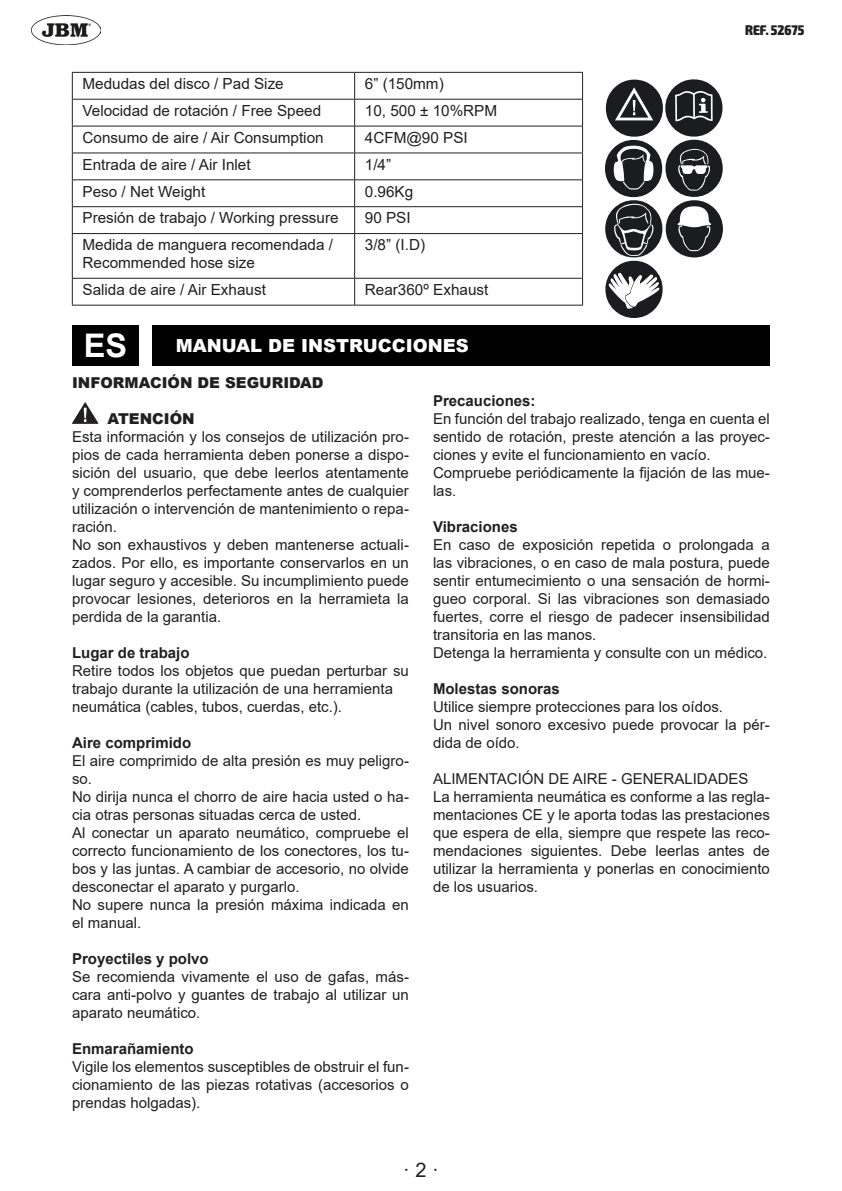
<style>
.page{position:relative;width:842px;height:1191px;background:#fff}
.page>*{position:absolute;margin:0;border:0;box-sizing:border-box;transform-origin:0 0}
.t1{font:700 32.6px "Arial";color:#fff}
.t2{font:20px "Arial";color:#231f20}
.t3{font:900 18px "Arial";color:#fff}
.Paràgraf{font:15.2px/17.8px "Arial";color:#231f20}
.Estilo_de_párrafo_3{font:15px/18px "Arial";color:#231f20;text-align:justify}
.Estilo_de_párrafo_3-2{font:700 15px "Arial";color:#231f20}
.Estilo_de_párrafo_3-3{font:900 15px "Arial";color:#231f20}
.t4{font:900 condensed 14px "Exo 2";color:#231f20}
</style>
<div class="page">
<img style="left:32px;top:16px;width:69px;height:28px">
<div style="left:72px;top:325px;width:67px;height:41px;background:#000"></div>
<div style="left:153px;top:325px;width:617px;height:41px;background:#000"></div>
<svg style="left:72px;top:402px;width:27px;height:22px"></svg>
<svg style="left:605px;top:79px;width:118px;height:239px"></svg>
<hr style="left:72px;top:72px;width:283px;height:1px;background:#231f20">
<hr style="left:355px;top:72px;width:228px;height:1px;background:#231f20">
<hr style="left:72px;top:99px;width:283px;height:1px;background:#231f20">
<hr style="left:355px;top:99px;width:228px;height:1px;background:#231f20">
<hr style="left:72px;top:126px;width:283px;height:1px;background:#231f20">
<hr style="left:355px;top:126px;width:228px;height:1px;background:#231f20">
<hr style="left:72px;top:153px;width:283px;height:1px;background:#231f20">
<hr style="left:355px;top:153px;width:228px;height:1px;background:#231f20">
<hr style="left:72px;top:179px;width:283px;height:1px;background:#231f20">
<hr style="left:355px;top:179px;width:228px;height:1px;background:#231f20">
<hr style="left:72px;top:206px;width:283px;height:1px;background:#231f20">
<svg style="left:72px;top:73px;width:1px;height:160px"></svg>
<hr style="left:355px;top:206px;width:228px;height:1px;background:#231f20">
<svg style="left:354px;top:73px;width:1px;height:160px"></svg>
<svg style="left:582px;top:73px;width:1px;height:160px"></svg>
<hr style="left:72px;top:233px;width:283px;height:1px;background:#231f20">
<hr style="left:72px;top:234px;width:1px;height:44px;background:#231f20">
<hr style="left:355px;top:233px;width:228px;height:1px;background:#231f20">
<hr style="left:354px;top:234px;width:1px;height:44px;background:#231f20">
<hr style="left:582px;top:234px;width:1px;height:44px;background:#231f20">
<hr style="left:72px;top:278px;width:283px;height:1px;background:#231f20">
<svg style="left:72px;top:278px;width:1px;height:27px"></svg>
<hr style="left:355px;top:278px;width:228px;height:1px;background:#231f20">
<svg style="left:354px;top:278px;width:1px;height:27px"></svg>
<svg style="left:582px;top:278px;width:1px;height:27px"></svg>
<hr style="left:72px;top:305px;width:283px;height:1px;background:#231f20">
<hr style="left:355px;top:305px;width:228px;height:1px;background:#231f20">
<p class="Paràgraf" style="left:83px;top:75px;width:203px">Medudas del disco / Pad Size</p>
<p class="Paràgraf" style="left:365px;top:75px;width:80px">6” (150mm)</p>
<p class="Paràgraf" style="left:83px;top:102px;width:240px">Velocidad de rotación / Free Speed</p>
<p class="Paràgraf" style="left:365px;top:102px;width:134px">10, 500 ± 10%RPM</p>
<p class="Paràgraf" style="left:83px;top:128px;width:243px">Consumo de aire / Air Consumption</p>
<p class="Paràgraf" style="left:365px;top:128px;width:104px">4CFM@90 PSI</p>
<p class="Paràgraf" style="left:83px;top:155px;width:170px">Entrada de aire / Air Inlet</p>
<p class="Paràgraf" style="left:365px;top:155px;width:28px">1/4”</p>
<p class="Paràgraf" style="left:83px;top:182px;width:124px">Peso / Net Weight</p>
<p class="Paràgraf" style="left:365px;top:182px;width:50px">0.96Kg</p>
<p class="Paràgraf" style="left:83px;top:209px;width:258px">Presión de trabajo / Working pressure</p>
<p class="Paràgraf" style="left:365px;top:209px;width:47px">90 PSI</p>
<p class="Paràgraf" style="left:83px;top:236px;width:252px">Medida de manguera recomendada /<br>Recommended hose size</p>
<p class="Paràgraf" style="left:365px;top:236px;width:62px">3/8” (I.D)</p>
<p class="Paràgraf" style="left:83px;top:281px;width:185px">Salida de aire / Air Exhaust</p>
<p class="Paràgraf" style="left:365px;top:281px;width:125px">Rear360º Exhaust</p>
<p class="t4" style="left:745px;top:21px;width:61px">REF. 52675</p>
<p class="t1" style="left:84px;top:322px;width:45px">ES</p>
<p class="t3" style="left:176px;top:332px;width:295px">MANUAL DE INSTRUCCIONES</p>
<p class="Estilo_de_párrafo_3-3" style="left:72px;top:372px;width:253px">INFORMACIÓN DE SEGURIDAD</p>
<p class="Estilo_de_párrafo_3-3" style="left:107px;top:408px;width:89px">ATENCIÓN</p>
<p class="Estilo_de_párrafo_3" style="left:72px;top:428px;width:338px">Esta información y los consejos de utilización pro&shy;pios de cada herramienta deben ponerse a dispo&shy;sición del usuario, que debe leerlos atentamente y comprenderlos perfectamente antes de cualquier utilización o intervención de mantenimiento o repa&shy;ración.</p>
<p class="Estilo_de_párrafo_3" style="left:72px;top:536px;width:338px">No son exhaustivos y deben mantenerse actuali&shy;zados. Por ello, es importante conservarlos en un lugar seguro y accesible. Su incumplimiento puede provocar lesiones, deterioros en la herramieta la perdida de la garantia.</p>
<p class="Estilo_de_párrafo_3-2" style="left:72px;top:642px;width:119px">Lugar de trabajo</p>
<p class="Estilo_de_párrafo_3" style="left:72px;top:662px;width:338px">Retire todos los objetos que puedan perturbar su trabajo durante la utilización de una herramienta</p>
<p class="Estilo_de_párrafo_3" style="left:72px;top:698px;width:272px">neumática (cables, tubos, cuerdas, etc.).</p>
<p class="Estilo_de_párrafo_3-2" style="left:72px;top:732px;width:121px">Aire comprimido</p>
<p class="Estilo_de_párrafo_3" style="left:72px;top:752px;width:338px">El aire comprimido de alta presión es muy peligro&shy;so.</p>
<p class="Estilo_de_párrafo_3" style="left:72px;top:788px;width:338px">No dirija nunca el chorro de aire hacia usted o ha&shy;cia otras personas situadas cerca de usted.</p>
<p class="Estilo_de_párrafo_3" style="left:72px;top:824px;width:338px">Al conectar un aparato neumático, compruebe el correcto funcionamiento de los conectores, los tu&shy;bos y las juntas. A cambiar de accesorio, no olvide desconectar el aparato y purgarlo.</p>
<p class="Estilo_de_párrafo_3" style="left:72px;top:896px;width:338px">No supere nunca la presión máxima indicada en el manual.</p>
<p class="Estilo_de_párrafo_3-2" style="left:72px;top:948px;width:138px">Proyectiles y polvo</p>
<p class="Estilo_de_párrafo_3" style="left:72px;top:968px;width:338px">Se recomienda vivamente el uso de gafas, más&shy;cara anti-polvo y guantes de trabajo al utilizar un aparato neumático.</p>
<p class="Estilo_de_párrafo_3-2" style="left:72px;top:1038px;width:123px">Enmarañamiento</p>
<p class="Estilo_de_párrafo_3" style="left:72px;top:1058px;width:338px">Vigile los elementos susceptibles de obstruir el fun&shy;cionamiento de las piezas rotativas (accesorios o prendas holgadas).</p>
<p class="Estilo_de_párrafo_3-2" style="left:433px;top:390px;width:104px">Precauciones:</p>
<p class="Estilo_de_párrafo_3" style="left:433px;top:410px;width:338px">En función del trabajo realizado, tenga en cuenta el sentido de rotación, preste atención a las proyec&shy;ciones y evite el funcionamiento en vacío.</p>
<p class="Estilo_de_párrafo_3" style="left:433px;top:464px;width:338px">Compruebe periódicamente la fijación de las mue&shy;las.</p>
<p class="Estilo_de_párrafo_3-2" style="left:433px;top:516px;width:86px">Vibraciones</p>
<p class="Estilo_de_párrafo_3" style="left:433px;top:536px;width:338px">En caso de exposición repetida o prolongada a las vibraciones, o en caso de mala postura, puede sentir entumecimiento o una sensación de hormi&shy;gueo corporal. Si las vibraciones son demasiado fuertes, corre el riesgo de padecer insensibilidad transitoria en las manos.</p>
<p class="Estilo_de_párrafo_3" style="left:433px;top:644px;width:336px">Detenga la herramienta y consulte con un médico.</p>
<p class="Estilo_de_párrafo_3-2" style="left:433px;top:678px;width:128px">Molestas sonoras</p>
<p class="Estilo_de_párrafo_3" style="left:433px;top:698px;width:292px">Utilice siempre protecciones para los oídos.</p>
<p class="Estilo_de_párrafo_3" style="left:433px;top:716px;width:338px">Un nivel sonoro excesivo puede provocar la pér&shy;dida de oído.</p>
<p class="Estilo_de_párrafo_3" style="left:433px;top:770px;width:317px">ALIMENTACIÓN DE AIRE - GENERALIDADES</p>
<p class="Estilo_de_párrafo_3" style="left:433px;top:788px;width:338px">La herramienta neumática es conforme a las regla&shy;mentaciones CE y le aporta todas las prestaciones que espera de ella, siempre que respete las reco&shy;mendaciones siguientes. Debe leerlas antes de utilizar la herramienta y ponerlas en conocimiento de los usuarios.</p>
<h2 class="t2" style="left:403px;top:1156px;width:37px">· 2 ·</h2>
</div>
